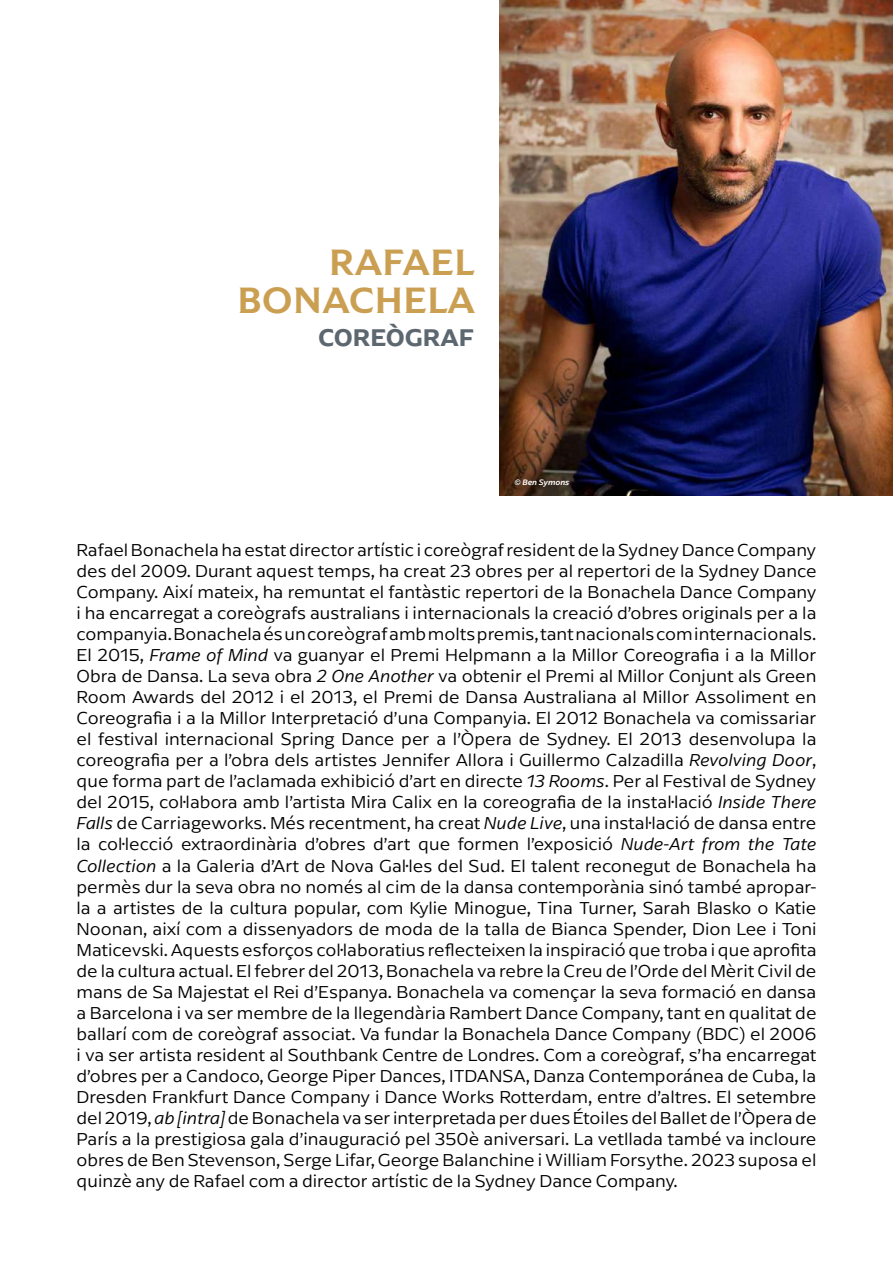
<style>
.page{position:relative;width:893px;height:1263px;background:#fff}
.page>*{position:absolute;margin:0;border:0;box-sizing:border-box;transform-origin:0 0}
.t1{font:700 36.3px/38.2px "Perelada";color:#cb9f51;text-align:right}
.t2{font:600 25.2px "Arpona Sans";color:#5d6770}
.t3{font:300 18px/21px "Arpona Sans";color:#000;text-align:justify}
.t4{font:italic 500 8.25px "Arpona Sans";color:#fff}
.s1{font-style:italic}
</style>
<div class="page">
<img style="left:500px;top:0;width:393px;height:495px">
<h1 class="t1" style="left:237px;top:243px;width:239px">RAFAEL<br>BONACHELA</h1>
<h2 class="t2" style="left:318px;top:321px;width:158px">COREÒGRAF</h2>
<p class="t4" style="left:514px;top:477px;width:56px">© Ben Symons</p>
<p class="t3" style="left:77px;top:540px;width:741px">Rafael Bonachela ha estat director artístic i coreògraf resident de la Sydney Dance Company des del 2009. Durant aquest temps, ha creat 23 obres per al repertori de la Sydney Dance Company. Així mateix, ha remuntat el fantàstic repertori de la Bonachela Dance Company i ha encarregat a coreògrafs australians i internacionals la creació d’obres originals per a la companyia. Bonachela és un coreògraf amb molts premis, tant nacionals com internacionals.<br>El 2015, <span class="s1">Frame of Mind</span> va guanyar el Premi Helpmann a la Millor Coreografia i a la Millor Obra de Dansa. La seva obra <span class="s1">2 One Another</span> va obtenir el Premi al Millor Conjunt als Green Room Awards del 2012 i el 2013, el Premi de Dansa Australiana al Millor Assoliment en Coreografia i a la Millor Interpretació d’una Companyia. El 2012 Bonachela va comissariar el festival internacional Spring Dance per a l’Òpera de Sydney. El 2013 desenvolupa la coreografia per a l’obra dels artistes Jennifer Allora i Guillermo Calzadilla <span class="s1">Revolving Door</span>, que forma part de l’aclamada exhibició d’art en directe <span class="s1">13 Rooms</span>. Per al Festival de Sydney del 2015, col·labora amb l’artista Mira Calix en la coreografia de la instal·lació <span class="s1">Inside There Falls</span> de Carriageworks. Més recentment, ha creat <span class="s1">Nude Live</span>, una instal·lació de dansa entre la col·lecció extraordinària d’obres d’art que formen l’exposició <span class="s1">Nude-Art from the Tate Collection</span> a la Galeria d’Art de Nova Gal·les del Sud. El talent reconegut de Bonachela ha permès dur la seva obra no només al cim de la dansa contemporània sinó també apropar&shy;la a artistes de la cultura popular, com Kylie Minogue, Tina Turner, Sarah Blasko o Katie Noonan, així com a dissenyadors de moda de la talla de Bianca Spender, Dion Lee i Toni Maticevski. Aquests esforços col·laboratius reflecteixen la inspiració que troba i que aprofita de la cultura actual. El febrer del 2013, Bonachela va rebre la Creu de l’Orde del Mèrit Civil de mans de Sa Majestat el Rei d’Espanya. Bonachela va començar la seva formació en dansa a Barcelona i va ser membre de la llegendària Rambert Dance Company, tant en qualitat de ballarí com de coreògraf associat. Va fundar la Bonachela Dance Company (BDC) el 2006 i va ser artista resident al Southbank Centre de Londres. Com a coreògraf, s’ha encarregat d’obres per a Candoco, George Piper Dances, ITDANSA, Danza Contemporánea de Cuba, la Dresden Frankfurt Dance Company i Dance Works Rotterdam, entre d’altres. El setembre del 2019, <span class="s1">ab [intra]</span> de Bonachela va ser interpretada per dues Étoiles del Ballet de l’Òpera de París a la prestigiosa gala d’inauguració pel 350è aniversari. La vetllada també va incloure obres de Ben Stevenson, Serge Lifar, George Balanchine i William Forsythe. 2023 suposa el quinzè any de Rafael com a director artístic de la Sydney Dance Company.</p>
</div>
